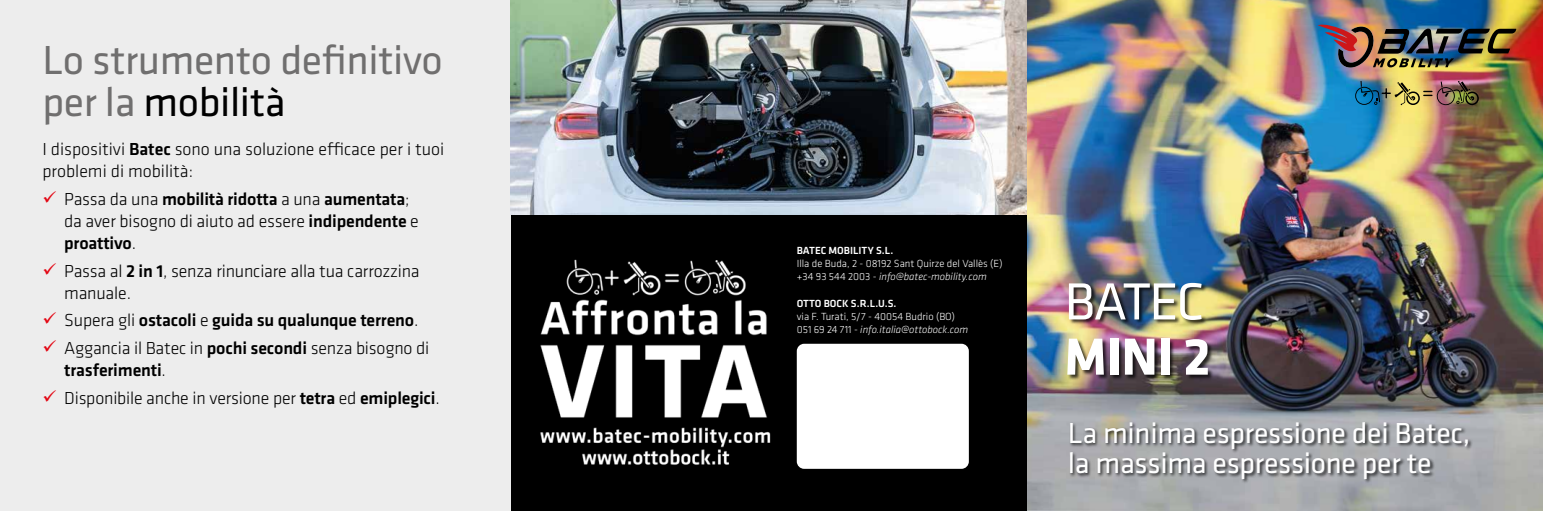
<style>
.page{position:relative;width:1543px;height:511px;background:#fff}
.page>*{position:absolute;margin:0;border:0;box-sizing:border-box;transform-origin:0 0}
.t1{font:54px "Klavika";letter-spacing:-.035em;color:#fff}
.t2{font:700 54px "Klavika";color:#fff}
.t3{font:42px/42px "Klavika";letter-spacing:-.01em;color:#706f6f}
.t4{font:30px/30px "Klavika";letter-spacing:-.01em;color:#fff}
.t5{font:300 18px/22px "Klavika";letter-spacing:-.01em;color:#000}
.t6{font:500 18px "Klavika";letter-spacing:-.01em;color:#000}
.t7{font:300 10.7px/13.3px "Klavika";color:#fff}
.t8{font:500 10.7px "Klavika";color:#fff}
.s1{color:#000}
.s2{font-weight:500}
.s3{color:#e30613}
.s4{font-weight:300}
.s5{font-style:italic}
</style>
<div class="page">
<img style="left:1026px;top:0;width:516px;height:510px">
<div style="left:509px;top:0;width:517px;height:510px;background:#000"></div>
<div style="left:0;top:0;width:510px;height:510px;background:#ededed"></div>
<div style="left:796px;top:343px;width:172px;height:125px;background:#fff;border-radius:7px"></div>
<img style="left:510px;top:0;width:516px;height:214px">
<div style="left:1069px;top:420px;width:403px;height:63px;background:#000;opacity:.75"></div>
<img style="left:1317px;top:23px;width:198px;height:44px">
<img style="left:1354px;top:81px;width:124px;height:24px">
<div style="left:1067px;top:282px;width:146px;height:98px;background:#000;opacity:.75"></div>
<img style="left:540px;top:259px;width:231px;height:206px">
<h2 class="t3" style="left:42px;top:38px;width:402px">Lo strumento definitivo per la <span class="s1">mobilità</span></h2>
<p class="t5" style="left:42px;top:138px;width:403px">I dispositivi <span class="s2">Batec</span> sono una soluzione efficace per i tuoi problemi di mobilità:</p>
<p class="t5" style="left:64px;top:188px;width:356px;text-indent:-22px"><span class="s3">✓</span> Passa da una <span class="s2">mobilità ridotta</span> a una <span class="s2">aumentata</span>; da aver bisogno di aiuto ad essere <span class="s2">indipendente</span> e <span class="s2">proattivo</span>.</p>
<p class="t5" style="left:64px;top:259px;width:357px;text-indent:-22px"><span class="s3">✓</span> Passa al <span class="s2">2 in 1</span>, senza rinunciare alla tua carrozzina manuale.</p>
<p class="t6" style="left:42px;top:308px;width:377px"><span class="s3">✓</span> <span class="s4">Supera gli</span> ostacoli <span class="s4">e</span> guida su qualunque terreno<span class="s4">.</span></p>
<p class="t5" style="left:64px;top:337px;width:366px;text-indent:-22px"><span class="s3">✓</span> Aggancia il Batec in <span class="s2">pochi secondi</span> senza bisogno di <span class="s2">trasferimenti</span>.</p>
<p class="t5" style="left:42px;top:386px;width:399px"><span class="s3">✓</span> Disponibile anche in versione per <span class="s2">tetra</span> ed <span class="s2">emiplegici</span>.</p>
<p class="t8" style="left:796px;top:242px;width:98px">BATEC MOBILITY S.L.</p>
<p class="t7" style="left:796px;top:256px;width:207px">Illa de Buda, 2 - 08192 Sant Quirze del Vallès (E) +34 93 544 2003 - <span class="s5">info@batec-mobility.com</span></p>
<p class="t8" style="left:796px;top:295px;width:101px">OTTO BOCK S.R.L.U.S.</p>
<p class="t7" style="left:796px;top:309px;width:173px">via F. Turati, 5/7 - 40054 Budrio (BO)<br>051 69 24 711 - <span class="s5">info.italia@ottobock.com</span></p>
<h1 class="t1" style="left:1064px;top:266px;width:141px">BATEC</h1>
<h1 class="t2" style="left:1064px;top:317px;width:148px">MINI 2</h1>
<h3 class="t4" style="left:1067px;top:416px;width:404px">La minima espressione dei Batec, la massima espressione per te</h3>
</div>
